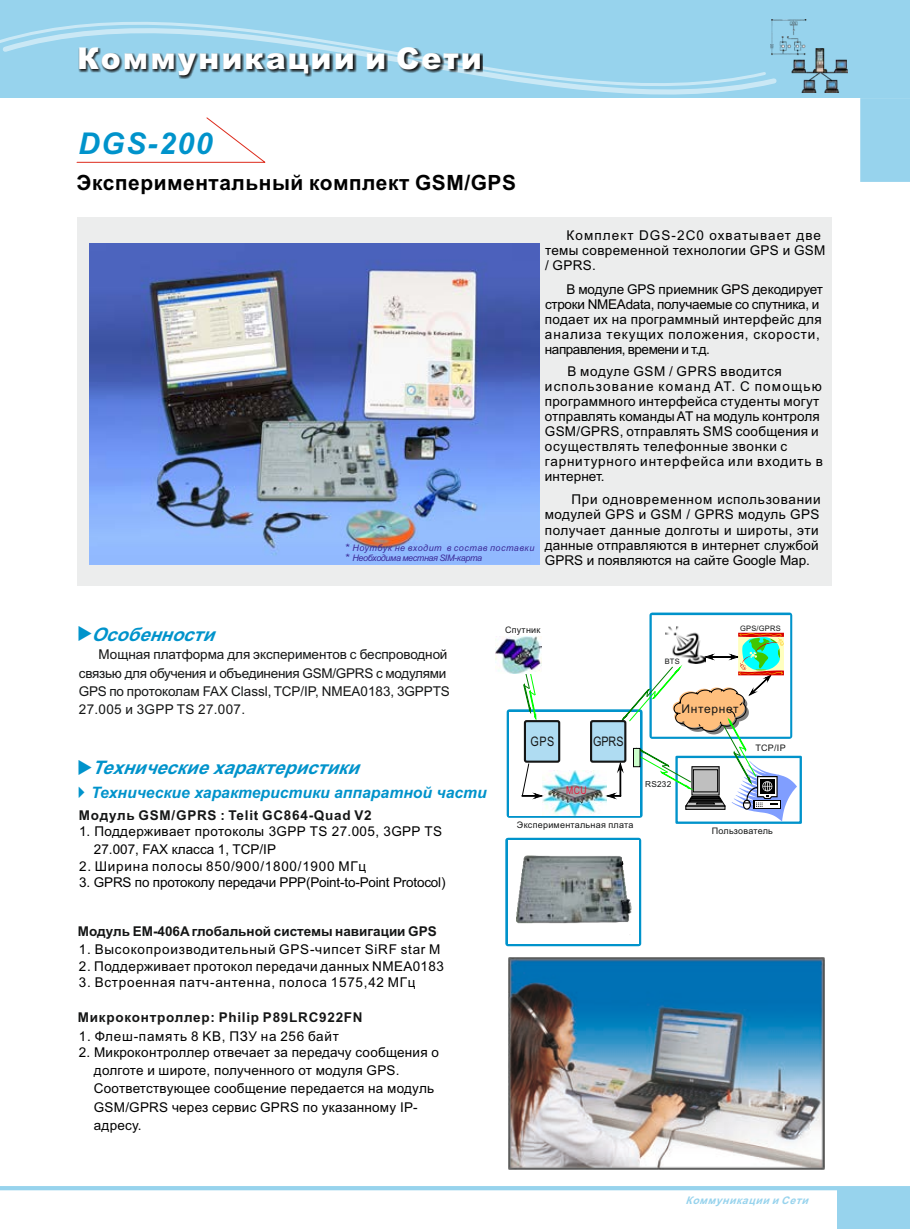
<style>
.page{position:relative;width:910px;height:1229px;background:#fff}
.page>*{position:absolute;margin:0;border:0;box-sizing:border-box;transform-origin:0 0}
.t1{font:900 30px "Arial";letter-spacing:.065em;color:#fff}
.t2{font:italic 700 30px "Arial";letter-spacing:.055em;color:#0093cb}
.t3{font:700 21px "Arial";letter-spacing:.03em;color:#000}
.t4{font:italic 700 18.6px "Arial";color:#0093cb}
.t5{font:italic 700 15.75px "Arial";color:#0093cb}
.t6{font:13.5px/15.1px "Arial";letter-spacing:.02em;color:#000}
.t7{font:13.5px/15.1px "Arial";letter-spacing:-.005em;color:#000}
.t8{font:13.5px/18.3px "Arial";letter-spacing:-.005em;color:#151616}
.t9{font:13.5px "Arial";letter-spacing:.055em;color:#000}
.t10{font:700 13.5px "Arial";letter-spacing:.055em;color:#151616}
.t11{font:13.5px "Arial";letter-spacing:-.015em;color:#000}
.t12{font:700 13.5px "Arial";color:#151616}
.t13{font:13.05px "Arial Narrow";color:#151616}
.t14{font:12px "Arial";letter-spacing:.055em;color:#151616}
.t15{font:italic 700 10.5px "Arial";color:#97d3ed}
.t16{font:10.5px "Arial Narrow";color:#e21a3b}
.t17{font:italic 9px/9.8px "Arial";letter-spacing:.035em;color:#3c2b99}
.t18{font:9px "Arial";letter-spacing:.03em;color:#151616}
.t19{font:8.25px "Arial";letter-spacing:.03em;color:#151616}
.t20{font:7.5px "Arial";letter-spacing:.03em;color:#151616}
.s1{font-family:"Arial Unicode MS";font-style:normal;font-size:9.9px}
</style>
<div class="page">
<svg style="left:76px;top:133px;width:190px;height:30px"></svg>
<img style="left:508px;top:957px;width:317px;height:212px">
<div style="left:77px;top:218px;width:754px;height:368px;background:#eceded"></div>
<div style="left:0;top:0;width:910px;height:98px;background:#97d3ed"></div>
<svg style="left:0;top:19px;width:780px;height:114px"></svg>
<img style="left:770px;top:20px;width:78px;height:73px">
<div style="left:675px;top:756px;width:127px;height:68px;border:2px solid #0093cb"></div>
<div style="left:649px;top:612px;width:143px;height:127px;border:5px solid #0093cb"></div>
<div style="left:507px;top:709px;width:136px;height:109px;border:5px solid #0093cb"></div>
<div style="left:509px;top:712px;width:131px;height:103px;background:#fff"></div>
<img style="left:542px;top:770px;width:65px;height:45px">
<svg style="left:522px;top:763px;width:20px;height:35px"></svg>
<div style="left:652px;top:615px;width:138px;height:122px;background:#fff;border:3px solid #fff"></div>
<img style="left:665px;top:626px;width:31px;height:7px">
<svg style="left:522px;top:674px;width:14px;height:45px"></svg>
<img style="left:495px;top:637px;width:46px;height:36px">
<svg style="left:607px;top:633px;width:190px;height:189px"></svg>
<div style="left:633px;top:748px;width:7px;height:19px;background:#cfc"></div>
<div style="left:633px;top:748px;width:7px;height:19px;border:1px solid #000"></div>
<div style="left:524px;top:720px;width:36px;height:43px;background:#afdcf2;border:2px solid #151616;border-radius:2px"></div>
<div style="left:590px;top:720px;width:36px;height:43px;background:#afdcf2;border:2px solid #151616;border-radius:2px"></div>
<img style="left:89px;top:243px;width:450px;height:321px">
<div style="left:505px;top:838px;width:136px;height:108px;border:5px solid #0093cb"></div>
<div style="left:508px;top:840px;width:131px;height:104px;background:#fff"></div>
<img style="left:516px;top:855px;width:116px;height:69px">
<hr style="left:0;top:1186px;width:910px;height:4px;background:#97d3ed">
<div style="left:837px;top:1188px;width:73px;height:41px;background:#97d3ed"></div>
<div style="left:860px;top:98px;width:50px;height:84px;background:#97d3ed"></div>
<div style="left:77px;top:48px;width:405px;height:31px;background:#151616;opacity:.98"></div>
<h1 class="t1" style="left:77px;top:48px;width:406px">Коммуникации и Сети</h1>
<h1 class="t2" style="left:78px;top:132px;width:136px">DGS-200</h1>
<h2 class="t3" style="left:77px;top:175px;width:441px">Экспериментальный комплект GSM/GPS</h2>
<p class="t17" style="left:346px;top:544px;width:190px"><span class="s1">*</span> Ноутбук не входит в состав поставки <span class="s1">*</span> Необходима местная SIM-карта</p>
<p class="t6" style="left:545px;top:229px;width:282px;text-indent:22px">Комплект DGS-2C0 охватывает две темы современной технологии GPS и GSM / GPRS.</p>
<p class="t7" style="left:545px;top:282px;width:280px;text-indent:21px">В модуле GPS приемник GPS декодирует строки NMEAdata, получаемые со спутника, и подает их на программный интерфейс для анализа текущих положения, скорости, направления, времени и т.д.</p>
<p class="t6" style="left:545px;top:365px;width:279px;text-indent:23px">В модуле GSM / GPRS вводится использование команд AT. С помощью программного интерфейса студенты могут отправлять команды AT на модуль контроля GSM/GPRS, отправлять SMS сообщения и осуществлять телефонные звонки с гарнитурного интерфейса или входить в интернет.</p>
<p class="t6" style="left:545px;top:493px;width:277px;text-indent:26px">При одновременном использовании модулей GPS и GSM / GPRS модуль GPS получает данные долготы и широты, эти данные отправляются в интернет службой GPRS и появляются на сайте Google Map.</p>
<h3 class="t4" style="left:77px;top:627px;width:145px">◆ Особенности</h3>
<p class="t8" style="left:79px;top:646px;width:372px;text-indent:20px">Мощная платформа для экспериментов с беспроводной связью для обучения и объединения GSM/GPRS с модулями GPS по протоколам FAX Classl, TCP/IP, NMEA0183, 3GPPTS 27.005 и 3GPP TS 27.007.</p>
<h3 class="t4" style="left:77px;top:760px;width:289px">◆ Техническиехарактеристики</h3>
<p class="t5" style="left:91px;top:786px;width:397px">Технические характеристики аппаратной части</p>
<p class="t6" style="left:94px;top:823px;width:350px;line-height:18.1px;text-indent:-15px">1. Поддерживает протоколы 3GPP TS 27.005, 3GPP TS<br>27.007, FAX класса 1, TCP/IP</p>
<p class="t9" style="left:79px;top:861px;width:289px">2. Ширина полосы 850/900/1800/1900 МГц</p>
<p class="t11" style="left:79px;top:877px;width:368px">3. GPRS по протоколу передачи PPP(Point-to-Point Protocol)</p>
<p class="t10" style="left:79px;top:810px;width:294px">Модуль GSM/GPRS : Telit GC864-Quad V2</p>
<p class="t12" style="left:78px;top:926px;width:360px">Модуль EM-406A глобальной системы навигации GPS</p>
<p class="t9" style="left:79px;top:944px;width:363px">1. Высокопроизводительный GPS-чипсет SiRF star M</p>
<p class="t6" style="left:79px;top:960px;width:366px">2. Поддерживает протокол передачи данных NMEA0183</p>
<p class="t9" style="left:79px;top:978px;width:338px">3. Встроенная патч-антенна, полоса 1575,42 МГц</p>
<p class="t10" style="left:78px;top:1012px;width:286px">Микроконтроллер: Philip P89LRC922FN</p>
<p class="t9" style="left:79px;top:1031px;width:262px">1. Флеш-память 8 KB, ПЗУ на 256 байт</p>
<p class="t6" style="left:94px;top:1045px;width:347px;line-height:18.1px;text-indent:-15px">2. Микроконтроллер отвечает за передачу сообщения о долготе и широте, полученного от модуля GPS.<br>Соответствующее сообщение передается на модуль GSM/GPRS через сервис GPRS по указанному IP&shy;адресу.</p>
<p class="t18" style="left:505px;top:626px;width:37px">Спутник</p>
<p class="t20" style="left:665px;top:658px;width:17px">BTS</p>
<p class="t20" style="left:740px;top:625px;width:42px">GPS/GPRS</p>
<p class="t13" style="left:530px;top:736px;width:25px">GPS</p>
<p class="t13" style="left:593px;top:736px;width:32px">GPRS</p>
<p class="t16" style="left:566px;top:787px;width:22px">MCU</p>
<p class="t18" style="left:517px;top:821px;width:118px">Экспериментальная плата</p>
<p class="t14" style="left:682px;top:704px;width:59px">Интернет</p>
<p class="t19" style="left:645px;top:781px;width:28px">RS232</p>
<p class="t18" style="left:755px;top:744px;width:32px">TCP/IP</p>
<p class="t18" style="left:712px;top:827px;width:63px">Пользователь</p>
<p class="t15" style="left:685px;top:1197px;width:127px">Коммуникации и Сети</p>
</div>
